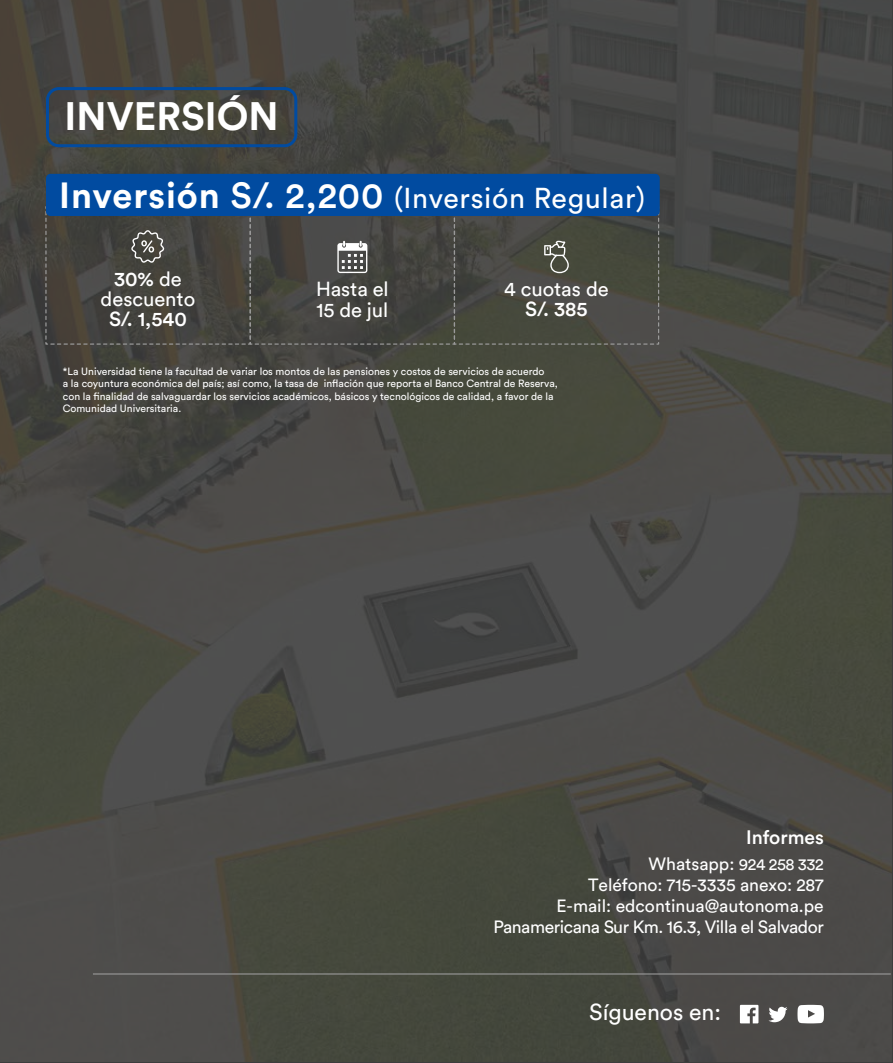
<style>
.page{position:relative;width:893px;height:1063px;background:#fff}
.page>*{position:absolute;margin:0;border:0;box-sizing:border-box;transform-origin:0 0}
.t1{font:700 39.3px "Circular Std";color:#fff}
.t2{font:28.5px "Circular Std";letter-spacing:.025em;color:#fff}
.t3{font:22.95px "Circular Std";color:#fff}
.t4{font:20.1px/20.1px "Circular Std";letter-spacing:-.005em;color:#fff;text-align:center}
.t5{font:500 20.1px "Circular Std";color:#fff}
.t6{font:500 19.35px "Circular Std";color:#fff}
.t7{font:17.55px/21.1px "Circular Std";letter-spacing:-.005em;color:#fff;text-align:right}
.t8{font:10.35px/12.5px "Circular Std";color:#fff}
.s1{font-weight:700;font-size:36px}
.s2{font-weight:500;font-size:36px}
.s3{font-weight:500}
.s4{font-size:16.35px}
</style>
<div class="page">
<img style="left:0;top:0;width:892px;height:1062px">
<svg style="left:740px;top:1005px;width:18px;height:18px"></svg>
<svg style="left:768px;top:1007px;width:19px;height:15px"></svg>
<svg style="left:797px;top:1005px;width:27px;height:18px"></svg>
<div style="left:46px;top:174px;width:614px;height:42px;background:#014ba0;border-radius:5px"></div>
<svg style="left:45px;top:205px;width:615px;height:140px;background:#424849"></svg>
<div style="left:46px;top:87px;width:251px;height:60px;border:3px solid #014ba0;border-radius:11px"></div>
<hr style="left:93px;top:973px;width:798px;height:2px;background:#9a9a9a">
<h1 class="t1" style="left:65px;top:90px;width:216px">INVERSIÓN</h1>
<h2 class="t2" style="left:59px;top:180px;width:587px"><span class="s1">Inversión</span> <span class="s2">S/. 2,200</span> (Inversión Regular)</h2>
<h3 class="t4" style="left:101px;top:269px;width:96px"><span class="s3">30%</span> de descuento</h3>
<h3 class="t4" style="left:504px;top:279px;width:106px">4 cuotas de</h3>
<h3 class="t4" style="left:316px;top:279px;width:74px;text-align:left">Hasta el<br>15 de jul</h3>
<h3 class="t5" style="left:525px;top:297px;width:64px">S/. 385</h3>
<h3 class="t5" style="left:109px;top:307px;width:79px">S/. 1,540</h3>
<p class="t8" style="left:63px;top:365px;width:497px">*La Universidad tiene la facultad de variar los montos de las pensiones y costos de servicios de acuerdo<br>a la coyuntura económica del país; así como, la tasa de inflación que reporta el Banco Central de Reserva, con la finalidad de salvaguardar los servicios académicos, básicos y tecnológicos de calidad, a favor de la Comunidad Universitaria.</p>
<h3 class="t6" style="left:746px;top:825px;width:79px">Informes</h3>
<h3 class="t7" style="left:493px;top:853px;width:332px">Whatsapp: <span class="s4">924 258 332<br></span>Teléfono: 715-3335 anexo: 287<br>E-mail: edcontinua@autonoma.pe<br>Panamericana Sur Km. 16.3, Villa el Salvador</h3>
<h3 class="t3" style="left:589px;top:998px;width:133px">Síguenos en:</h3>
</div>
